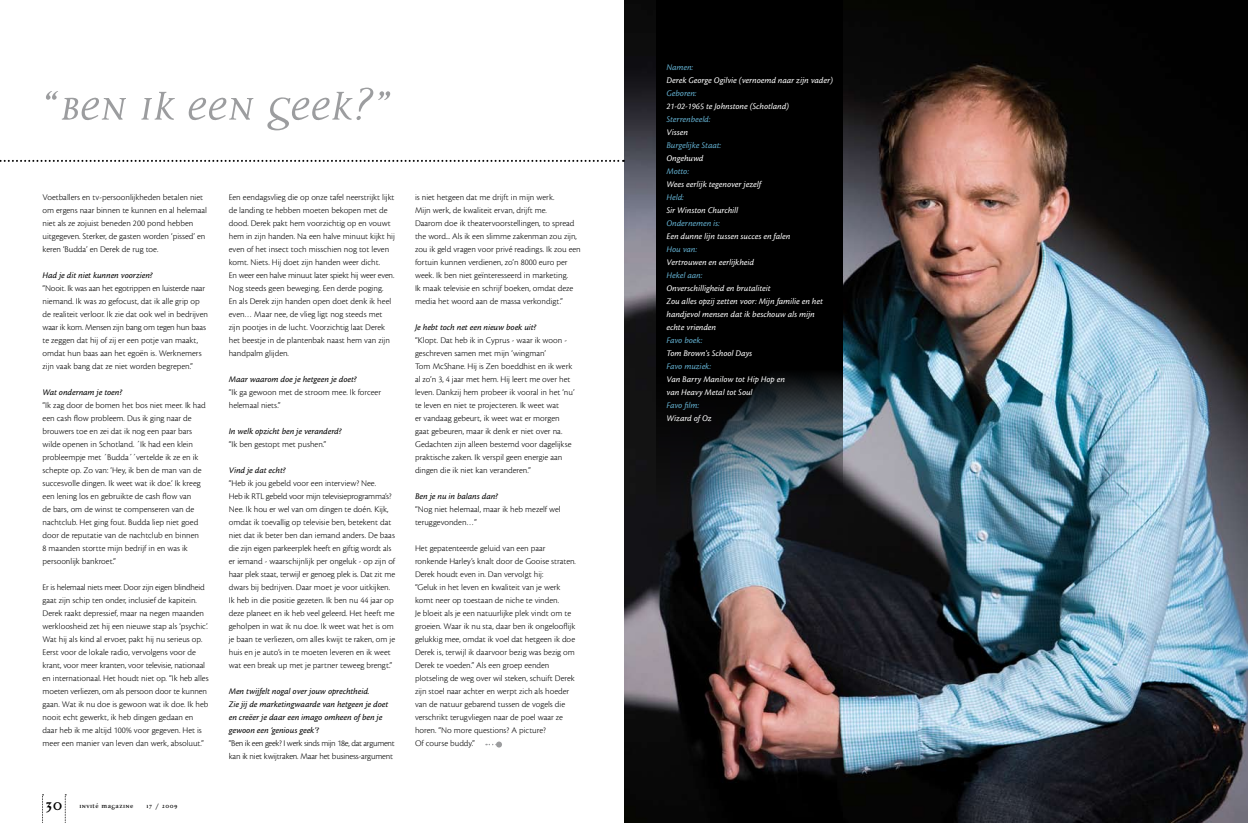
<style>
.page{position:relative;width:1248px;height:823px;background:#fff}
.page>*{position:absolute;margin:0;border:0;box-sizing:border-box;transform-origin:0 0}
.t1{font:italic 56px "Disturbance";color:#9c9d9f}
.t2{font:700 20px "Disturbance";color:#000}
.t3{font:9px/13px "Cronos MM 250 9";letter-spacing:-.015em;color:#000}
.t4{font:9px/13px "Cronos MM It 408 9";letter-spacing:.01em;color:#fff}
.t5{font:9px/13px "Cronos MM It 408 9";letter-spacing:.01em;color:#000}
.t6{font:9px "Cronos MM It 408 9";letter-spacing:.005em;color:#62aece}
.t7{font:9px/13px "Cronos MM 250 9";letter-spacing:-.035em;color:#000}
.t8{font:700 8px "Disturbance";letter-spacing:.05em;color:#000}
</style>
<div class="page">
<svg style="left:42px;top:794px;width:2px;height:29px"></svg>
<svg style="left:65px;top:794px;width:1px;height:29px"></svg>
<img style="left:624px;top:0;width:623px;height:822px">
<div style="left:656px;top:0;width:186px;height:369px;background:#000"></div>
<svg style="left:656px;top:369px;width:186px;height:135px;background:#2d3a41"></svg>
<svg style="left:486px;top:741px;width:16px;height:6px"></svg>
<svg style="left:0;top:160px;width:624px;height:2px"></svg>
<h1 class="t1" style="left:43px;top:81px;width:352px">“Ben ik een geek?”</h1>
<p class="t3" style="left:43px;top:191px;width:166px">Voetballers en tv-persoonlijkheden betalen niet om ergens naar binnen te kunnen en al helemaal niet als ze zojuist beneden 200 pond hebben uitgegeven. Sterker, de gasten worden ‘pissed’ en keren ‘Budda’ en Derek de rug toe.</p>
<p class="t5" style="left:43px;top:268px;width:111px">Had je dit niet kunnen voorzien?</p>
<p class="t3" style="left:43px;top:282px;width:167px">“Nooit. Ik was aan het egotrippen en luisterde naar niemand. Ik was zo gefocust, dat ik alle grip op de realiteit verloor. Ik zie dat ook wel in bedrijven waar ik kom. Mensen zijn bang om tegen hun baas te zeggen dat hij of zij er een potje van maakt, omdat hun baas aan het egoën is. Werknemers zijn vaak bang dat ze niet worden begrepen.”</p>
<p class="t5" style="left:43px;top:385px;width:81px">Wat ondernam je toen?</p>
<p class="t3" style="left:43px;top:399px;width:165px">“Ik zag door de bomen het bos niet meer. Ik had een cash flow probleem. Dus ik ging naar de brouwers toe en zei dat ik nog een paar bars wilde openen in Schotland. ´Ik had een klein probleempje met ´Budda´´vertelde ik ze en ik schepte op. Zo van: ‘Hey, ik ben de man van de succesvolle dingen. Ik weet wat ik doe.’ Ik kreeg een lening los en gebruikte de cash flow van<br>de bars, om de winst te compenseren van de nachtclub. Het ging fout. Budda liep niet goed door de reputatie van de nachtclub en binnen<br>8 maanden stortte mijn bedrijf in en was ik persoonlijk bankroet.”</p>
<p class="t3" style="left:43px;top:580px;width:168px">Er is helemaal niets meer. Door zijn eigen blindheid gaat zijn schip ten onder, inclusief de kapitein.<br>Derek raakt depressief, maar na negen maanden werkloosheid zet hij een nieuwe stap als ‘psychic’.<br>Wat hij als kind al ervoer, pakt hij nu serieus op.<br>Eerst voor de lokale radio, vervolgens voor de krant, voor meer kranten, voor televisie, nationaal en internationaal. Het houdt niet op. “Ik heb alles moeten verliezen, om als persoon door te kunnen gaan. Wat ik nu doe is gewoon wat ik doe. Ik heb nooit echt gewerkt, ik heb dingen gedaan en daar heb ik me altijd 100% voor gegeven. Het is meer een manier van leven dan werk, absoluut.”</p>
<h2 class="t2" style="left:45px;top:794px;width:19px">30</h2>
<p class="t8" style="left:79px;top:801px;width:55px">invité magazine</p>
<p class="t8" style="left:146px;top:801px;width:33px">17 / 2009</p>
<p class="t3" style="left:229px;top:190px;width:168px">Een eendagsvlieg die op onze tafel neerstrijkt lijkt de landing te hebben moeten bekopen met de dood. Derek pakt hem voorzichtig op en vouwt hem in zijn handen. Na een halve minuut kijkt hij even of het insect toch misschien nog tot leven komt. Niets. Hij doet zijn handen weer dicht.<br>En weer een halve minuut later spiekt hij weer even.<br>Nog steeds geen beweging. Een derde poging.<br>En als Derek zijn handen open doet denk ik heel even… Maar nee, de vlieg ligt nog steeds met zijn pootjes in de lucht. Voorzichtig laat Derek het beestje in de plantenbak naast hem van zijn handpalm glijden.</p>
<p class="t5" style="left:229px;top:372px;width:129px">Maar waarom doe je hetgeen je doet?</p>
<p class="t3" style="left:229px;top:385px;width:154px">“Ik ga gewoon met de stroom mee. Ik forceer helemaal niets.”</p>
<p class="t5" style="left:229px;top:424px;width:114px">In welk opzicht ben je veranderd?</p>
<p class="t3" style="left:229px;top:437px;width:99px">“Ik ben gestopt met pushen.”</p>
<p class="t5" style="left:229px;top:463px;width:58px">Vind je dat echt?</p>
<p class="t3" style="left:229px;top:476px;width:168px">“Heb ik jou gebeld voor een interview? Nee.<br>Heb ik RTL gebeld voor mijn televisieprogramma’s?<br>Nee. Ik hou er wel van om dingen te doén. Kijk, omdat ik toevallig op televisie ben, betekent dat niet dat ik beter ben dan iemand anders. De baas die zijn eigen parkeerplek heeft en giftig wordt als er iemand - waarschijnlijk per ongeluk - op zijn of haar plek staat, terwijl er genoeg plek is. Dat zit me dwars bij bedrijven. Daar moet je voor uitkijken.<br>Ik heb in die positie gezeten. Ik ben nu 44 jaar op deze planeet en ik heb veel geleerd. Het heeft me geholpen in wat ik nu doe. Ik weet wat het is om je baan te verliezen, om alles kwijt te raken, om je huis en je auto’s in te moeten leveren en ik weet wat een break up met je partner teweeg brengt.”</p>
<p class="t5" style="left:229px;top:684px;width:161px">Men twijfelt nogal over jouw oprechtheid.<br>Zie jij de marketingwaarde van hetgeen je doet en creëer je daar een imago omheen of ben je gewoon een ‘genious geek’?</p>
<p class="t7" style="left:229px;top:736px;width:167px">“Ben ik een geek? I werk sinds mijn 18e, dat argument kan ik niet kwijtraken. Maar het business-argument</p>
<p class="t3" style="left:415px;top:190px;width:167px">is niet hetgeen dat me drijft in mijn werk.<br>Mijn werk, de kwaliteit ervan, drijft me.<br>Daarom doe ik theatervoorstellingen, to spread the word... Als ik een slimme zakenman zou zijn, zou ik geld vragen voor privé readings. Ik zou een fortuin kunnen verdienen, zo’n 8000 euro per week. Ik ben niet geïnteresseerd in marketing.<br>Ik maak televisie en schrijf boeken, omdat deze media het woord aan de massa verkondigt.”</p>
<p class="t5" style="left:415px;top:320px;width:123px">Je hebt toch net een nieuw boek uit?</p>
<p class="t3" style="left:415px;top:333px;width:161px">“Klopt. Dat heb ik in Cyprus - waar ik woon - geschreven samen met mijn ‘wingman’<br>Tom McShane. Hij is Zen boeddhist en ik werk al zo’n 3, 4 jaar met hem. Hij leert me over het leven. Dankzij hem probeer ik vooral in het ‘nu’ te leven en niet te projecteren. Ik weet wat<br>er vandaag gebeurt, ik weet wat er morgen gaat gebeuren, maar ik denk er niet over na.<br>Gedachten zijn alleen bestemd voor dagelijkse praktische zaken. Ik verspil geen energie aan dingen die ik niet kan veranderen.”</p>
<p class="t5" style="left:415px;top:489px;width:84px">Ben je nu in balans dan?</p>
<p class="t3" style="left:415px;top:502px;width:147px">“Nog niet helemaal, maar ik heb mezelf wel teruggevonden…”</p>
<p class="t3" style="left:415px;top:541px;width:163px">Het gepatenteerde geluid van een paar ronkende Harley’s knalt door de Gooise straten.<br>Derek houdt even in. Dan vervolgt hij:<br>“Geluk in het leven en kwaliteit van je werk komt neer op toestaan de niche te vinden.<br>Je bloeit als je een natuurlijke plek vindt om te groeien. Waar ik nu sta, daar ben ik ongelooflijk gelukkig mee, omdat ik voel dat hetgeen ik doe Derek is, terwijl ik daarvoor bezig was bezig om Derek te voeden.” Als een groep eenden plotseling de weg over wil steken, schuift Derek zijn stoel naar achter en werpt zich als hoeder van de natuur gebarend tussen de vogels die verschrikt terugvliegen naar de poel waar ze horen. “No more questions? A picture?<br>Of course buddy.”</p>
<p class="t6" style="left:666px;top:62px;width:28px">Namen:</p>
<p class="t4" style="left:666px;top:74px;width:168px">Derek George Ogilvie (vernoemd naar zijn vader)</p>
<p class="t6" style="left:666px;top:88px;width:31px">Geboren:</p>
<p class="t4" style="left:666px;top:99px;width:124px">21-02-1965 te Johnstone (Schotland)</p>
<p class="t6" style="left:666px;top:114px;width:45px">Sterrenbeeld:</p>
<p class="t4" style="left:666px;top:125px;width:23px">Vissen</p>
<p class="t6" style="left:666px;top:140px;width:56px">Burgelijke Staat:</p>
<p class="t4" style="left:666px;top:151px;width:38px">Ongehuwd</p>
<p class="t6" style="left:666px;top:166px;width:24px">Motto:</p>
<p class="t4" style="left:666px;top:177px;width:96px">Wees eerlijk tegenover jezelf</p>
<p class="t6" style="left:666px;top:192px;width:19px">Held:</p>
<p class="t4" style="left:666px;top:203px;width:73px">Sir Winston Churchill</p>
<p class="t6" style="left:666px;top:218px;width:55px">Ondernemen is:</p>
<p class="t4" style="left:666px;top:229px;width:125px">Een dunne lijn tussen succes en falen</p>
<p class="t6" style="left:666px;top:244px;width:32px">Hou van:</p>
<p class="t4" style="left:666px;top:255px;width:89px">Vertrouwen en eerlijkheid</p>
<p class="t6" style="left:666px;top:270px;width:37px">Hekel aan:</p>
<p class="t4" style="left:666px;top:281px;width:158px">Onverschilligheid en brutaliteit<br>Zou alles opzij zetten voor: Mijn familie en het handjevol mensen dat ik beschouw als mijn echte vrienden</p>
<p class="t6" style="left:666px;top:335px;width:37px">Favo boek:</p>
<p class="t4" style="left:666px;top:346px;width:87px">Tom Brown's School Days</p>
<p class="t6" style="left:666px;top:361px;width:46px">Favo muziek:</p>
<p class="t4" style="left:666px;top:372px;width:120px">Van Barry Manilow tot Hip Hop en van Heavy Metal tot Soul</p>
<p class="t6" style="left:666px;top:400px;width:34px">Favo film:</p>
<p class="t4" style="left:666px;top:411px;width:46px">Wizard of Oz</p>
</div>
